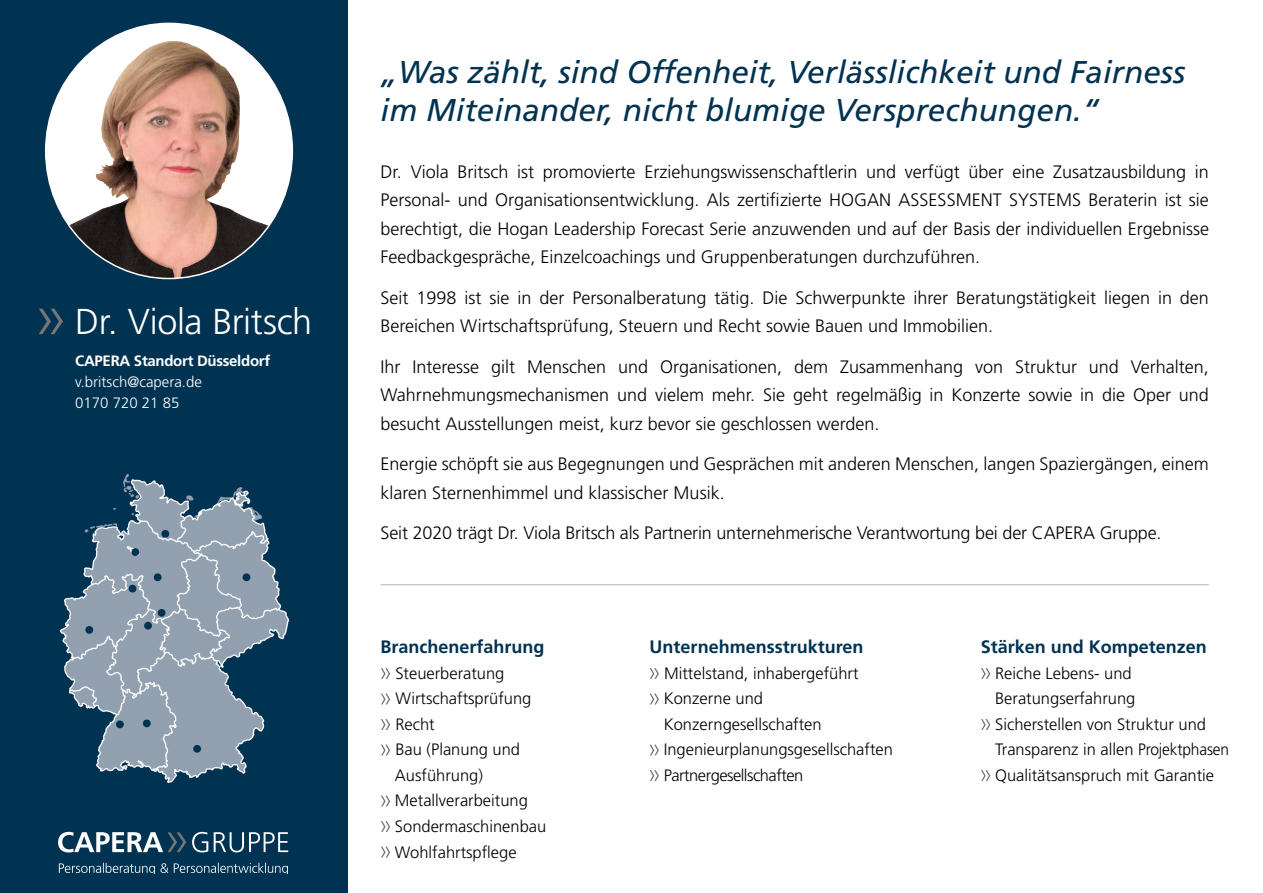
<style>
.page{position:relative;width:1263px;height:893px;background:#fff}
.page>*{position:absolute;margin:0;border:0;box-sizing:border-box;transform-origin:0 0}
.t1{font:300 36px "Frutiger LT Std";letter-spacing:-.015em;color:#fff}
.t2{font:italic 31.5px/37.8px "Frutiger LT Std";color:#003251}
.t3{font:300 18px/28.5px "Frutiger LT Std";color:#000;text-align:justify}
.t4{font:700 18px "Frutiger LT Std";color:#003251}
.t5{font:300 16.5px/25.5px "Frutiger LT Std";color:#000}
.t6{font:300 15px/21px "Frutiger LT Std";color:#fff}
.t7{font:700 15px "Frutiger LT Std";letter-spacing:-.02em;color:#fff}
</style>
<div class="page">
<div style="left:1px;top:0;width:347px;height:893px;background:#003251"></div>
<svg style="left:39px;top:309px;width:24px;height:25px"></svg>
<svg style="left:381px;top:668px;width:9px;height:11px"></svg>
<svg style="left:381px;top:694px;width:9px;height:10px"></svg>
<svg style="left:381px;top:719px;width:9px;height:11px"></svg>
<svg style="left:381px;top:745px;width:9px;height:10px"></svg>
<svg style="left:381px;top:796px;width:9px;height:10px"></svg>
<svg style="left:381px;top:821px;width:9px;height:11px"></svg>
<svg style="left:381px;top:847px;width:9px;height:10px"></svg>
<svg style="left:650px;top:668px;width:9px;height:11px"></svg>
<svg style="left:650px;top:694px;width:9px;height:10px"></svg>
<svg style="left:650px;top:745px;width:9px;height:10px"></svg>
<svg style="left:650px;top:770px;width:9px;height:11px"></svg>
<svg style="left:981px;top:668px;width:9px;height:11px"></svg>
<svg style="left:981px;top:719px;width:9px;height:11px"></svg>
<svg style="left:981px;top:770px;width:9px;height:11px"></svg>
<hr style="left:381px;top:584px;width:828px;height:1px;background:#000">
<svg style="left:58px;top:832px;width:128px;height:20px"></svg>
<svg style="left:192px;top:832px;width:96px;height:20px"></svg>
<svg style="left:59px;top:863px;width:229px;height:11px"></svg>
<img style="left:60px;top:475px;width:228px;height:308px">
<img style="left:46px;top:29px;width:242px;height:250px">
<h1 class="t1" style="left:75px;top:301px;width:238px">Dr. Viola Britsch</h1>
<p class="t7" style="left:75px;top:352px;width:197px">CAPERA Standort Düsseldorf</p>
<p class="t6" style="left:75px;top:372px;width:128px">v.britsch@capera.de<br>0170 720 21 85</p>
<h2 class="t2" style="left:381px;top:54px;width:806px">„Was zählt, sind Offenheit, Verlässlichkeit und Fairness im Miteinander, nicht blumige Versprechungen.“</h2>
<p class="t3" style="left:381px;top:158px;width:830px">Dr. Viola Britsch ist promovierte Erziehungswissenschaftlerin und verfügt über eine Zusatzausbildung in Personal- und Organisationsentwicklung. Als zertifizierte HOGAN ASSESSMENT SYSTEMS Beraterin ist sie berechtigt, die Hogan Leadership Forecast Serie anzuwenden und auf der Basis der individuellen Ergebnisse Feedbackgespräche, Einzelcoachings und Gruppenberatungen durchzuführen.</p>
<p class="t3" style="left:381px;top:284px;width:830px">Seit 1998 ist sie in der Personalberatung tätig. Die Schwerpunkte ihrer Beratungstätigkeit liegen in den<br>Bereichen Wirtschaftsprüfung, Steuern und Recht sowie Bauen und Immobilien.</p>
<p class="t3" style="left:381px;top:353px;width:830px">Ihr Interesse gilt Menschen und Organisationen, dem Zusammenhang von Struktur und Verhalten, Wahrnehmungsmechanismen und vielem mehr. Sie geht regelmäßig in Konzerte sowie in die Oper und besucht Ausstellungen meist, kurz bevor sie geschlossen werden.</p>
<p class="t3" style="left:381px;top:450px;width:830px">Energie schöpft sie aus Begegnungen und Gesprächen mit anderen Menschen, langen Spaziergängen, einem klaren Sternenhimmel und klassischer Musik.</p>
<p class="t3" style="left:381px;top:519px;width:782px">Seit 2020 trägt Dr. Viola Britsch als Partnerin unternehmerische Verantwortung bei der CAPERA Gruppe.</p>
<p class="t4" style="left:381px;top:637px;width:166px">Branchenerfahrung</p>
<p class="t5" style="left:395px;top:661px;width:153px">Steuerberatung<br>Wirtschaftsprüfung<br>Recht<br>Bau (Planung und<br>Ausführung)<br>Metallverarbeitung<br>Sondermaschinenbau<br>Wohlfahrtspflege</p>
<p class="t4" style="left:649px;top:637px;width:216px">Unternehmensstrukturen</p>
<p class="t5" style="left:664px;top:661px;width:231px">Mittelstand, inhabergeführt<br>Konzerne und<br>Konzerngesellschaften<br>Ingenieurplanungsgesellschaften<br>Partnergesellschaften</p>
<p class="t4" style="left:981px;top:637px;width:228px">Stärken und Kompetenzen</p>
<p class="t5" style="left:995px;top:661px;width:235px">Reiche Lebens- und<br>Beratungserfahrung<br>Sicherstellen von Struktur und<br>Transparenz in allen Projektphasen<br>Qualitätsanspruch mit Garantie</p>
</div>
